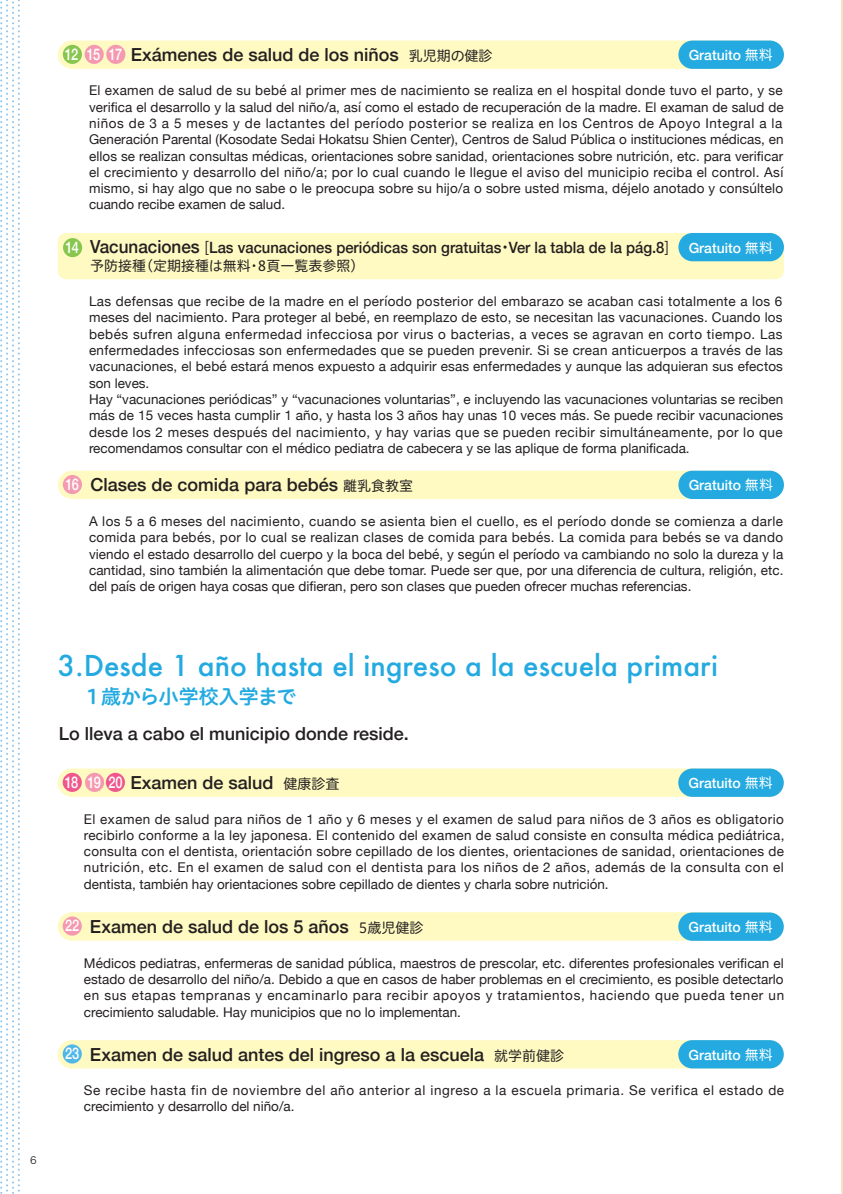
<style>
.page{position:relative;width:843px;height:1194px;background:#fff}
.page>*{position:absolute;margin:0;border:0;box-sizing:border-box;transform-origin:0 0}
.t1{font:500 28px "Futura";color:#24aae1}
.t2{font:20px "Hiragino UD Sans R Std W6";letter-spacing:-.025em;color:#24aae1}
.t3{font:500 18px "Helvetica Neue";color:#231f20}
.t4{font:500 16px "Helvetica Neue";color:#fff;scale:.8 1}
.t5{font:500 15.6px "Helvetica Neue";color:#231f20;scale:.95 1}
.t6{font:500 14px "Helvetica Neue";color:#fff}
.t7{font:14px "Hiragino UD Sans R Std W4";color:#231f20}
.t8{font:13.4px/16.2px "Helvetica Neue";letter-spacing:.01em;color:#231f20;text-align:justify}
.t9{font:13.4px/16.2px "Helvetica Neue";letter-spacing:.045em;color:#231f20}
.t10{font:10px "Hira Kaku Pro W3";color:#231f20}
.s1{font-size:16px;color:#fff}
.s2{font-family:"Hiragino UD Sans R Std W4";font-weight:400;font-size:14px}
.s3{font-family:"Hiragino UD Sans R Std W4";font-weight:400}
.s4{font-size:18px}
.s5{font-family:"Koz Go Pr 6 N";font-weight:400}
</style>
<div class="page">
<hr style="left:841px;top:0;width:1px;height:1194px;background:#f1e1c9">
<div style="left:58px;top:233px;width:725px;height:46px;background:#fffac1"></div>
<div style="left:63px;top:238px;width:19px;height:19px;background:#89c650;border-radius:50%"></div>
<div style="left:58px;top:41px;width:725px;height:28px;background:#fffac1;border-radius:14px"></div>
<div style="left:63px;top:45px;width:19px;height:19px;background:#89c650;border-radius:50%"></div>
<div style="left:85px;top:45px;width:19px;height:19px;background:#f499b0;border-radius:50%"></div>
<div style="left:106px;top:45px;width:19px;height:19px;background:#f499b0;border-radius:50%"></div>
<div style="left:678px;top:41px;width:105px;height:28px;background:#24aae1;border-radius:14px"></div>
<div style="left:678px;top:233px;width:105px;height:28px;background:#24aae1;border-radius:14px"></div>
<div style="left:58px;top:471px;width:725px;height:28px;background:#fffac1;border-radius:14px"></div>
<div style="left:63px;top:475px;width:19px;height:19px;background:#f499b0;border-radius:50%"></div>
<div style="left:678px;top:471px;width:105px;height:28px;background:#24aae1;border-radius:14px"></div>
<div style="left:58px;top:769px;width:725px;height:28px;background:#fffac1;border-radius:14px"></div>
<div style="left:63px;top:773px;width:19px;height:19px;background:#f0588d;border-radius:50%"></div>
<div style="left:85px;top:773px;width:19px;height:19px;background:#f499b0;border-radius:50%"></div>
<div style="left:106px;top:773px;width:19px;height:19px;background:#f0588d;border-radius:50%"></div>
<div style="left:678px;top:769px;width:105px;height:28px;background:#24aae1;border-radius:14px"></div>
<div style="left:58px;top:912px;width:725px;height:29px;background:#fffac1;border-radius:14px"></div>
<div style="left:63px;top:917px;width:19px;height:19px;background:#f499b0;border-radius:50%"></div>
<div style="left:678px;top:912px;width:105px;height:29px;background:#24aae1;border-radius:14px"></div>
<div style="left:58px;top:1040px;width:725px;height:28px;background:#fffac1;border-radius:14px"></div>
<div style="left:63px;top:1044px;width:19px;height:19px;background:#50b7e8;border-radius:50%"></div>
<div style="left:678px;top:1040px;width:105px;height:28px;background:#24aae1;border-radius:14px"></div>
<svg style="left:0;top:0;width:20px;height:1194px"></svg>
<h3 class="t3" style="left:65px;top:40px;width:429px"><span class="s1">12 15 17</span> Exámenes de salud de los niños <span class="s2">乳児期の健診</span></h3>
<p class="t6" style="left:688px;top:44px;width:86px">Gratuito <span class="s3">無料</span></p>
<p class="t8" style="left:89px;top:83px;width:696px">El examen de salud de su bebé al primer mes de nacimiento se realiza en el hospital donde tuvo el parto, y se verifica el desarrollo y la salud del niño/a, así como el estado de recuperación de la madre. El examan de salud de niños de 3 a 5 meses y de lactantes del período posterior se realiza en los Centros de Apoyo Integral a la Generación Parental (Kosodate Sedai Hokatsu Shien Center), Centros de Salud Pública o instituciones médicas, en ellos se realizan consultas médicas, orientaciones sobre sanidad, orientaciones sobre nutrición, etc. para verificar el crecimiento y desarrollo del niño/a; por lo cual cuando le llegue el aviso del municipio reciba el control. Así mismo, si hay algo que no sabe o le preocupa sobre su hijo/a o sobre usted misma, déjelo anotado y consúltelo cuando recibe examen de salud.</p>
<p class="t4" style="left:66px;top:235px;width:18px">14</p>
<p class="t5" style="left:90px;top:235px;width:611px"><span class="s4">Vacunaciones</span> <span class="s5">[</span>Las vacunaciones periódicas son gratuitas<span class="s5">・</span>Ver la tabla de la pág.8<span class="s5">]</span></p>
<p class="t7" style="left:90px;top:255px;width:276px">予防接種（定期接種は無料・8頁一覧表参照）</p>
<p class="t6" style="left:688px;top:236px;width:86px">Gratuito <span class="s3">無料</span></p>
<p class="t8" style="left:89px;top:294px;width:695px;text-align:left">Las defensas que recibe de la madre en el período posterior del embarazo se acaban casi totalmente a los 6 meses del nacimiento. Para proteger al bebé, en reemplazo de esto, se necesitan las vacunaciones. Cuando los bebés sufren alguna enfermedad infecciosa por virus o bacterias, a veces se agravan en corto tiempo. Las enfermedades infecciosas son enfermedades que se pueden prevenir. Si se crean anticuerpos a través de las vacunaciones, el bebé estará menos expuesto a adquirir esas enfermedades y aunque las adquieran sus efectos son leves.<br>Hay “vacunaciones periódicas” y “vacunaciones voluntarias”, e incluyendo las vacunaciones voluntarias se reciben más de 15 veces hasta cumplir 1 año, y hasta los 3 años hay unas 10 veces más. Se puede recibir vacunaciones desde los 2 meses después del nacimiento, y hay varias que se pueden recibir simultáneamente, por lo que recomendamos consultar con el médico pediatra de cabecera y se las aplique de forma planificada.</p>
<h3 class="t3" style="left:66px;top:470px;width:349px"><span class="s1">16</span> Clases de comida para bebés <span class="s2">離乳食教室</span></h3>
<p class="t6" style="left:688px;top:474px;width:86px">Gratuito <span class="s3">無料</span></p>
<p class="t8" style="left:89px;top:514px;width:696px">A los 5 a 6 meses del nacimiento, cuando se asienta bien el cuello, es el período donde se comienza a darle comida para bebés, por lo cual se realizan clases de comida para bebés. La comida para bebés se va dando viendo el estado desarrollo del cuerpo y la boca del bebé, y según el período va cambiando no solo la dureza y la cantidad, sino también la alimentación que debe tomar. Puede ser que, por una diferencia de cultura, religión, etc. del país de origen haya cosas que difieran, pero son clases que pueden ofrecer muchas referencias.</p>
<p class="t10" style="left:30px;top:1151px;width:8px">6</p>
<h1 class="t1" style="left:58px;top:646px;width:661px">3.Desde 1 año hasta el ingreso a la escuela primari</h1>
<h2 class="t2" style="left:83px;top:681px;width:215px">１歳から小学校入学まで</h2>
<h3 class="t3" style="left:59px;top:719px;width:351px">Lo lleva a cabo el municipio donde reside.</h3>
<h3 class="t3" style="left:65px;top:768px;width:276px"><span class="s1">18 19 20</span> Examen de salud <span class="s2">健康診査</span></h3>
<p class="t6" style="left:688px;top:772px;width:86px">Gratuito <span class="s3">無料</span></p>
<p class="t8" style="left:84px;top:811px;width:702px">El examen de salud para niños de 1 año y 6 meses y el examen de salud para niños de 3 años es obligatorio recibirlo conforme a la ley japonesa. El contenido del examen de salud consiste en consulta médica pediátrica, consulta con el dentista, orientación sobre cepillado de los dientes, orientaciones de sanidad, orientaciones de nutrición, etc. En el examen de salud con el dentista para los niños de 2 años, además de la consulta con el dentista, también hay orientaciones sobre cepillado de dientes y charla sobre nutrición.</p>
<h3 class="t3" style="left:65px;top:912px;width:360px"><span class="s1">22</span> Examen de salud de los 5 años <span class="s2">5歳児健診</span></h3>
<p class="t6" style="left:688px;top:916px;width:86px">Gratuito <span class="s3">無料</span></p>
<p class="t8" style="left:84px;top:956px;width:701px">Médicos pediatras, enfermeras de sanidad pública, maestros de prescolar, etc. diferentes profesionales verifican el estado de desarrollo del niño/a. Debido a que en casos de haber problemas en el crecimiento, es posible detectarlo en sus etapas tempranas y encaminarlo para recibir apoyos y tratamientos, haciendo que pueda tener un crecimiento saludable. Hay municipios que no lo implementan.</p>
<h3 class="t3" style="left:65px;top:1040px;width:500px"><span class="s1">23</span> Examen de salud antes del ingreso a la escuela <span class="s2">就学前健診</span></h3>
<p class="t6" style="left:688px;top:1044px;width:86px">Gratuito <span class="s3">無料</span></p>
<p class="t9" style="left:84px;top:1083px;width:701px">Se recibe hasta fin de noviembre del año anterior al ingreso a la escuela primaria. Se verifica el estado de crecimiento y desarrollo del niño/a.</p>
</div>
